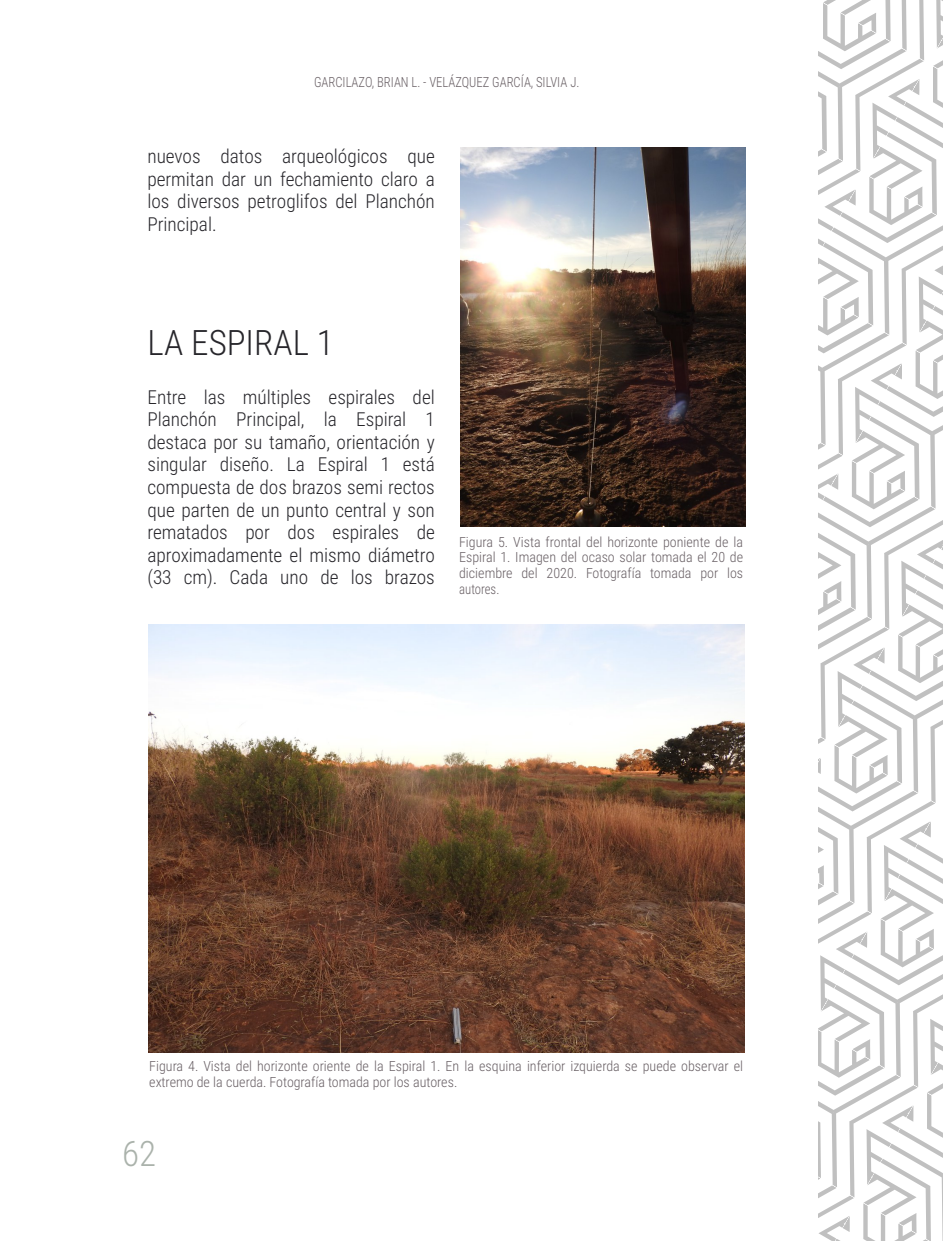
<style>
.page{position:relative;width:943px;height:1241px;background:#fff}
.page>*{position:absolute;margin:0;border:0;box-sizing:border-box;transform-origin:0 0}
.t1{font:300 35px "Roboto Condensed";color:#27262b}
.t2{font:300 35px "Roboto Condensed";color:#aab2ab}
.t3{font:300 19.25px/22.6px "Roboto Condensed";color:#27262b;text-align:justify}
.t4{font:300 14px/15.8px "Roboto Condensed";color:#685f64}
.t5{font:300 14px "Roboto Condensed";color:#685f64;scale:.9 1}
</style>
<div class="page">
<svg style="left:818px;top:0;width:124px;height:1240px"></svg>
<img style="left:149px;top:624px;width:595px;height:428px">
<img style="left:460px;top:148px;width:285px;height:378px">
<p class="t5" style="left:314px;top:74px;width:296px">GARCILAZO, BRIAN L. - VELÁZQUEZ GARCÍA, SILVIA J.</p>
<p class="t3" style="left:147px;top:145px;width:289px">nuevos datos arqueológicos que permitan dar un fechamiento claro a los diversos petroglifos del Planchón Principal.</p>
<h1 class="t1" style="left:147px;top:322px;width:188px">LA ESPIRAL 1</h1>
<p class="t3" style="left:147px;top:386px;width:289px">Entre las múltiples espirales del Planchón Principal, la Espiral 1 destaca por su tamaño, orientación y singular diseño. La Espiral 1 está compuesta de dos brazos semi rectos que parten de un punto central y son rematados por dos espirales de aproximadamente el mismo diámetro (33 cm). Cada uno de los brazos</p>
<p class="t4" style="left:459px;top:534px;width:285px;text-align:justify">Figura 5. Vista frontal del horizonte poniente de la Espiral 1. Imagen del ocaso solar tomada el 20 de diciembre del 2020. Fotografía tomada por los autores.</p>
<p class="t4" style="left:149px;top:1057px;width:595px">Figura 4. Vista del horizonte oriente de la Espiral 1. En la esquina inferior izquierda se puede observar el extremo de la cuerda. Fotografía tomada por los autores.</p>
<h1 class="t2" style="left:122px;top:1132px;width:35px">62</h1>
</div>
